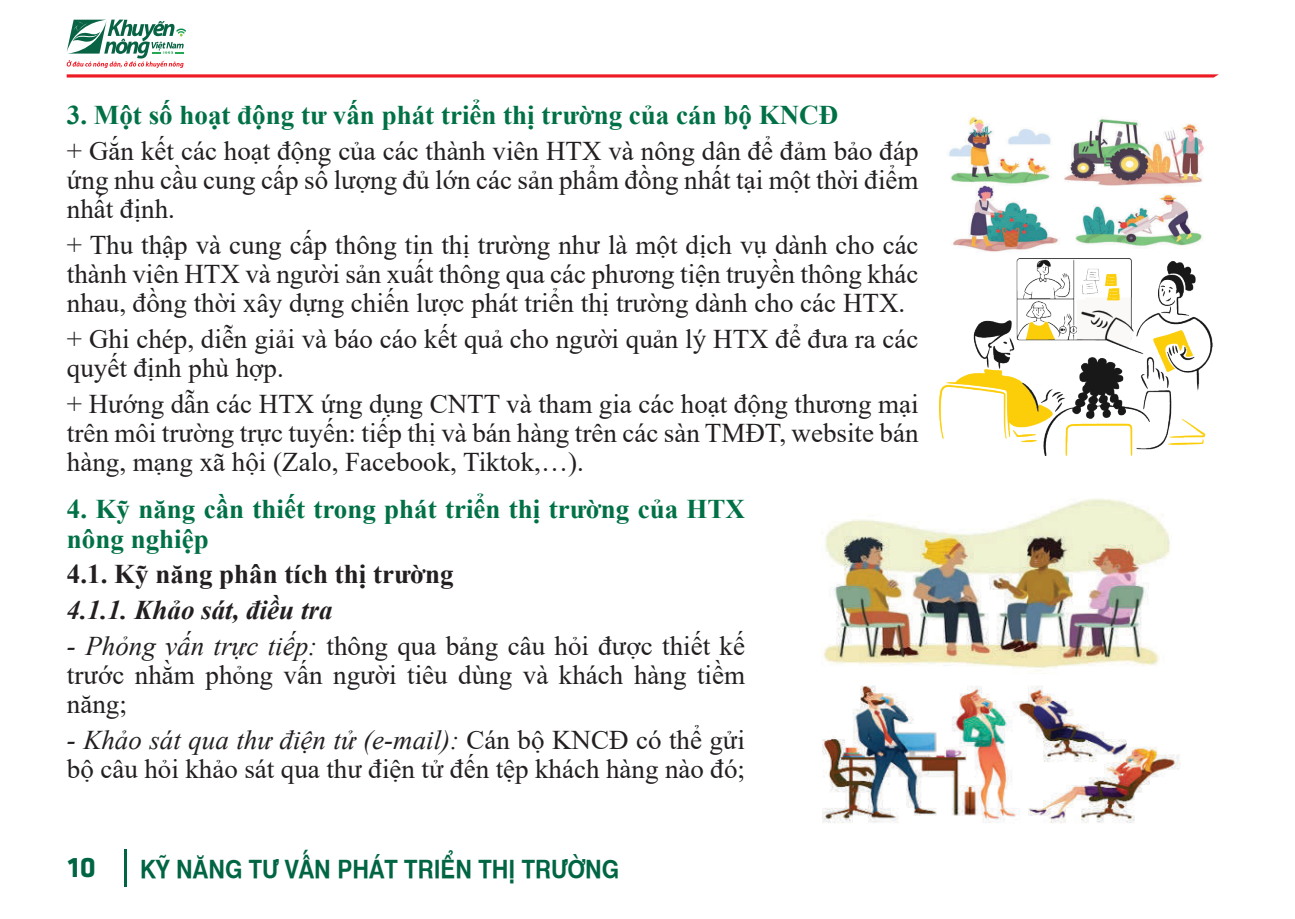
<style>
.page{position:relative;width:1295px;height:919px;background:#fff}
.page>*{position:absolute;margin:0;border:0;box-sizing:border-box;transform-origin:0 0}
.t1{font:29.25px "UTM Facebook K&T Bold";color:#006543}
.heading_1{font:27px/29.2px "Times New Roman";color:#231f20;text-align:justify}
.heading_1-2{font:700 27px/29.2px "Times New Roman";color:#007146}
.heading_1-3{font:700 27px "Times New Roman";color:#231f20}
.heading_1-4{font:italic 700 27px "Times New Roman";color:#231f20}
.t2{font:700 24.75px "UVN Hong Ha";color:#006543;scale:.91 1}
.s1{font-style:italic}
</style>
<div class="page">
<hr style="left:124px;top:848px;width:3px;height:38px;background:#006543">
<svg style="left:67px;top:74px;width:1152px;height:3px;background:#ef363d"></svg>
<svg style="left:67px;top:20px;width:119px;height:48px"></svg>
<img style="left:949px;top:116px;width:255px;height:136px">
<img style="left:939px;top:258px;width:273px;height:197px">
<img style="left:823px;top:498px;width:347px;height:174px">
<img style="left:822px;top:685px;width:358px;height:138px">
<p class="heading_1-2" style="left:67px;top:100px;width:773px">3. Một số hoạt động tư vấn phát triển thị trường của cán bộ KNCĐ</p>
<p class="heading_1" style="left:67px;top:135px;width:853px">+ Gắn kết các hoạt động của các thành viên HTX và nông dân để đảm bảo đáp ứng nhu cầu cung cấp số lượng đủ lớn các sản phẩm đồng nhất tại một thời điểm nhất định.</p>
<p class="heading_1" style="left:67px;top:229px;width:853px">+ Thu thập và cung cấp thông tin thị trường như là một dịch vụ dành cho các thành viên HTX và người sản xuất thông qua các phương tiện truyền thông khác nhau, đồng thời xây dựng chiến lược phát triển thị trường dành cho các HTX.</p>
<p class="heading_1" style="left:67px;top:323px;width:853px">+ Ghi chép, diễn giải và báo cáo kết quả cho người quản lý HTX để đưa ra các quyết định phù hợp.</p>
<p class="heading_1" style="left:67px;top:388px;width:853px">+ Hướng dẫn các HTX ứng dụng CNTT và tham gia các hoạt động thương mại trên môi trường trực tuyến: tiếp thị và bán hàng trên các sàn TMĐT, website bán hàng, mạng xã hội (Zalo, Facebook, Tiktok,…).</p>
<p class="heading_1-2" style="left:67px;top:494px;width:679px">4. Kỹ năng cần thiết trong phát triển thị trường của HTX nông nghiệp</p>
<p class="heading_1-3" style="left:67px;top:555px;width:388px">4.1. Kỹ năng phân tích thị trường</p>
<p class="heading_1-4" style="left:67px;top:591px;width:267px">4.1.1. Khảo sát, điều tra</p>
<p class="heading_1" style="left:67px;top:630px;width:679px"><span class="s1">- Phỏng vấn trực tiếp:</span> thông qua bảng câu hỏi được thiết kế trước nhằm phỏng vấn người tiêu dùng và khách hàng tiềm năng;</p>
<p class="heading_1" style="left:67px;top:724px;width:679px"><span class="s1">- Khảo sát qua thư điện tử (e-mail):</span> Cán bộ KNCĐ có thể gửi bộ câu hỏi khảo sát qua thư điện tử đến tệp khách hàng nào đó;</p>
<p class="t1" style="left:68px;top:846px;width:30px">10</p>
<p class="t2" style="left:140px;top:849px;width:528px">KỸ NĂNG TƯ VẤN PHÁT TRIỂN THỊ TRƯỜNG</p>
</div>
